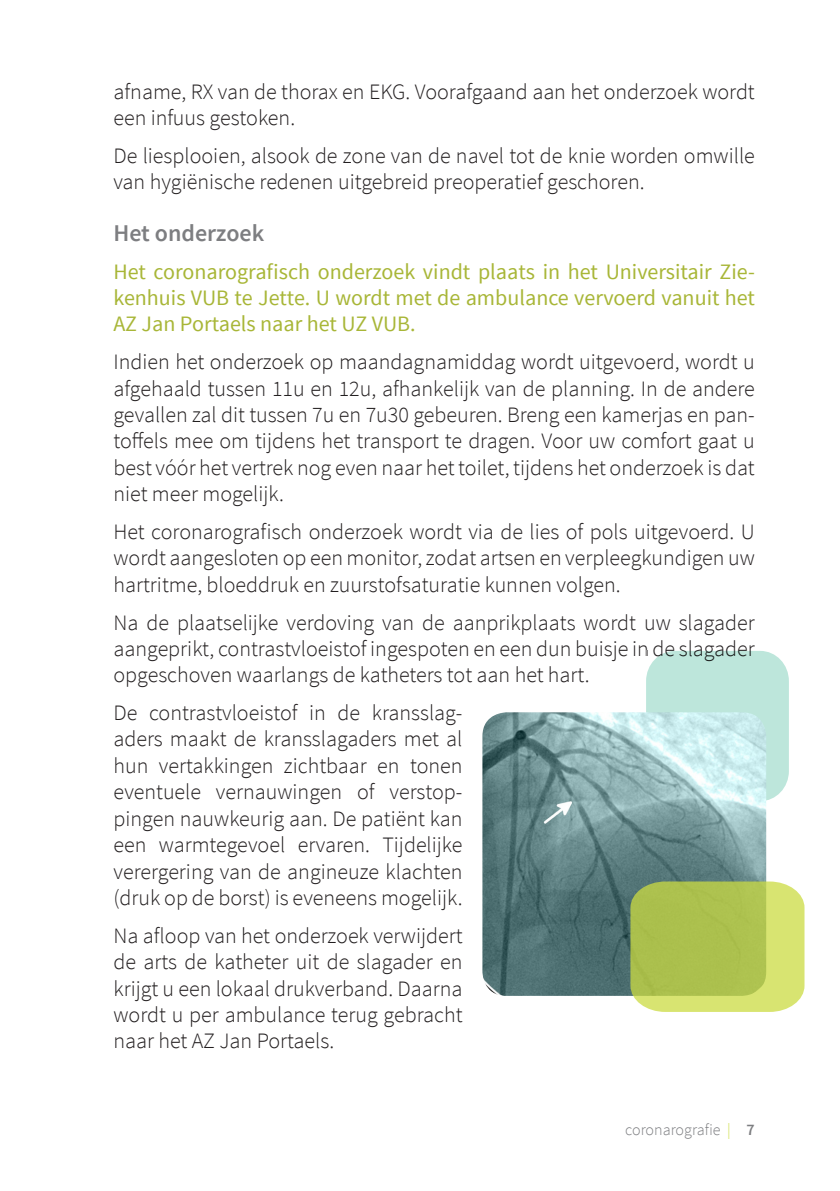
<style>
.page{position:relative;width:840px;height:1191px;background:#fff}
.page>*{position:absolute;margin:0;border:0;box-sizing:border-box;transform-origin:0 0}
.ondertitel{font:600 24px "Source Sans Pro";color:#7d7e81}
.body{font:300 22px/26.4px "Source Sans Pro";color:#231f20;text-align:justify}
.body-2{font:22px/26.4px "Source Sans Pro";color:#a8b637;text-align:justify}
.t1{font:300 16px "Source Sans Pro";color:#7d7e81}
.s1{color:#ccdc42}
.s2{font-weight:600}
</style>
<div class="page">
<div style="left:646px;top:651px;width:142px;height:150px;background:#bde6db"></div>
<img style="left:482px;top:712px;width:283px;height:284px">
<svg style="left:630px;top:881px;width:174px;height:131px;background:#b9cb5d"></svg>
<p class="body" style="left:113px;top:78px;width:642px">afname, RX van de thorax en EKG. Voorafgaand aan het onderzoek wordt een infuus gestoken.</p>
<p class="body" style="left:113px;top:142px;width:642px">De liesplooien, alsook de zone van de navel tot de knie worden omwille van hygiënische redenen uitgebreid preoperatief geschoren.</p>
<p class="ondertitel" style="left:113px;top:218px;width:152px">Het onderzoek</p>
<p class="body-2" style="left:113px;top:258px;width:642px">Het coronarografisch onderzoek vindt plaats in het Universitair Zie&shy;kenhuis VUB te Jette. U wordt met de ambulance vervoerd vanuit het AZ Jan Portaels naar het UZ VUB.</p>
<p class="body" style="left:113px;top:349px;width:642px">Indien het onderzoek op maandagnamiddag wordt uitgevoerd, wordt u afgehaald tussen 11u en 12u, afhankelijk van de planning. In de andere gevallen zal dit tussen 7u en 7u30 gebeuren. Breng een kamerjas en pan&shy;toffels mee om tijdens het transport te dragen. Voor uw comfort gaat u best vóór het vertrek nog even naar het toilet, tijdens het onderzoek is dat niet meer mogelijk.</p>
<p class="body" style="left:113px;top:518px;width:642px">Het coronarografisch onderzoek wordt via de lies of pols uitgevoerd. U wordt aangesloten op een monitor, zodat artsen en verpleegkundigen uw hartritme, bloeddruk en zuurstofsaturatie kunnen volgen.</p>
<p class="body" style="left:113px;top:609px;width:642px">Na de plaatselijke verdoving van de aanprikplaats wordt uw slagader aangeprikt, contrastvloeistof ingespoten en een dun buisje in de slagader opgeschoven waarlangs de katheters tot aan het hart.</p>
<p class="body" style="left:113px;top:699px;width:350px">De contrastvloeistof in de kransslag&shy;aders maakt de kransslagaders met al hun vertakkingen zichtbaar en tonen eventuele vernauwingen of verstop&shy;pingen nauwkeurig aan. De patiënt kan een warmtegevoel ervaren. Tijdelijke verergering van de angineuze klachten (druk op de borst) is eveneens mogelijk.</p>
<p class="body" style="left:113px;top:922px;width:350px">Na afloop van het onderzoek verwijdert de arts de katheter uit de slagader en krijgt u een lokaal drukverband. Daarna wordt u per ambulance terug gebracht naar het AZ Jan Portaels.</p>
<p class="t1" style="left:625px;top:1119px;width:131px">coronarografie <span class="s1">|</span> <span class="s2">7</span></p>
</div>
